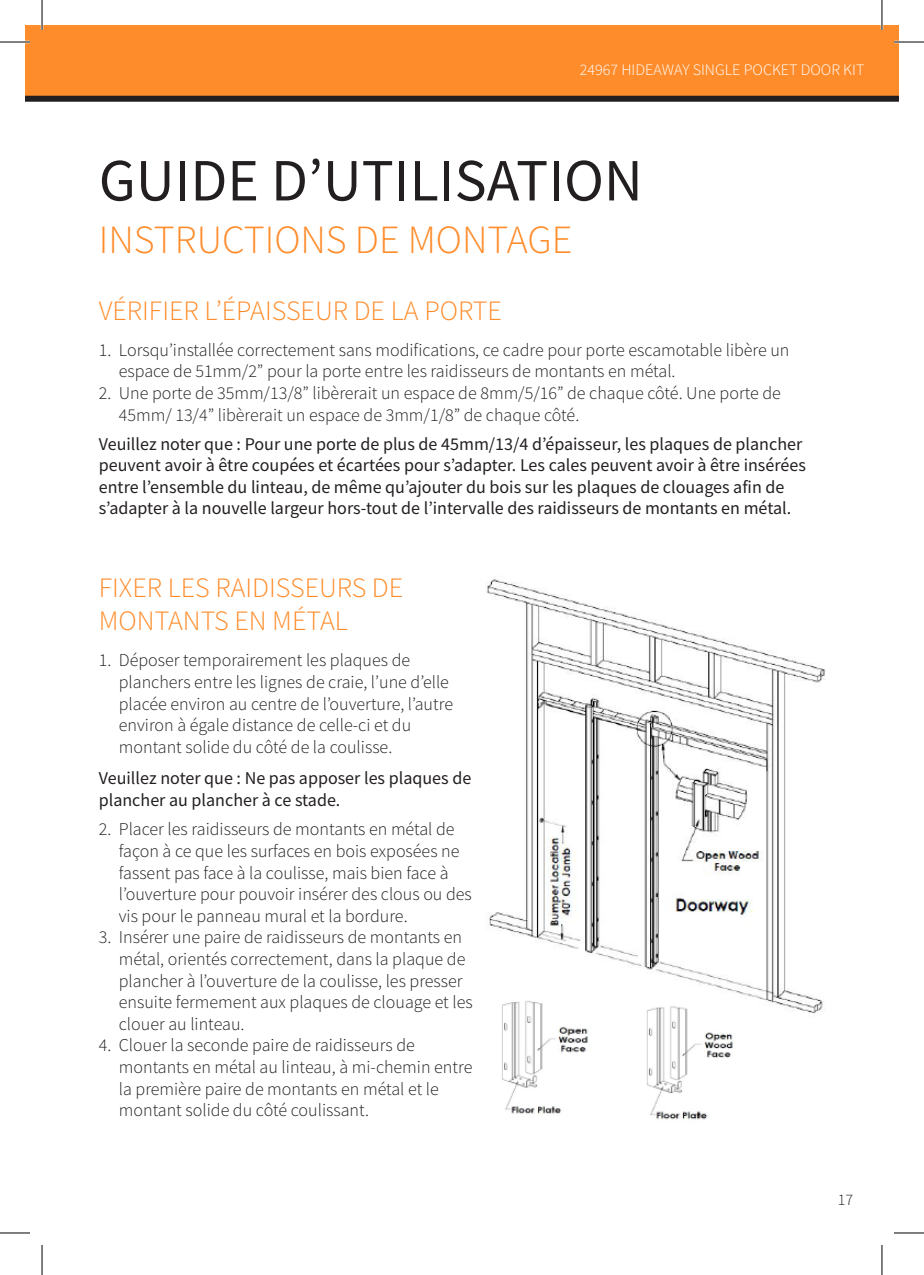
<style>
.page{position:relative;width:924px;height:1275px;background:#fff}
.page>*{position:absolute;margin:0;border:0;box-sizing:border-box;transform-origin:0 0}
.t1{font:60px "Source Sans Pro";color:#231f20}
.t2{font:300 40px "Source Sans Pro";color:#ff8c2b}
.t3{font:300 28px "Source Sans Pro";color:#ff8c2b}
.t4{font:300 18px/21.6px "Source Sans Pro";color:#231f20}
.Body_Text{font:18px/21.6px "Source Sans Pro";color:#231f20}
.t5{font:300 16px "Source Sans Pro";color:#fff}
.t6{font:300 16px "Source Sans Pro";color:#231f20}
</style>
<div class="page">
<div style="left:25px;top:25px;width:873px;height:74px;background:#ff8c2b"></div>
<div style="left:25px;top:96px;width:873px;height:6px;background:#231f20"></div>
<img style="left:487px;top:579px;width:337px;height:541px">
<hr style="left:0;top:41px;width:30px;height:2px;background:#fff">
<hr style="left:893px;top:41px;width:30px;height:2px;background:#fff">
<hr style="left:41px;top:0;width:2px;height:30px;background:#fff">
<hr style="left:880px;top:0;width:2px;height:30px;background:#fff">
<hr style="left:0;top:42px;width:30px;height:1px;background:#000">
<hr style="left:893px;top:42px;width:30px;height:1px;background:#000">
<hr style="left:0;top:1232px;width:30px;height:1px;background:#000">
<hr style="left:893px;top:1232px;width:30px;height:1px;background:#000">
<hr style="left:42px;top:0;width:1px;height:30px;background:#000">
<hr style="left:42px;top:1245px;width:1px;height:30px;background:#000">
<hr style="left:881px;top:0;width:1px;height:30px;background:#000">
<hr style="left:881px;top:1245px;width:1px;height:30px;background:#000">
<p class="t5" style="left:579px;top:60px;width:286px">24967 HIDEAWAY SINGLE POCKET DOOR KIT</p>
<p class="t1" style="left:99px;top:142px;width:545px">GUIDE D’UTILISATION</p>
<p class="t2" style="left:99px;top:215px;width:475px">INSTRUCTIONS DE MONTAGE</p>
<p class="t3" style="left:99px;top:293px;width:404px">VÉRIFIER L’ÉPAISSEUR DE LA PORTE</p>
<p class="t4" style="left:119px;top:339px;width:672px;text-indent:-20px">1. Lorsqu’installée correctement sans modifications, ce cadre pour porte escamotable libère un espace de 51mm/2” pour la porte entre les raidisseurs de montants en métal.</p>
<p class="t4" style="left:119px;top:382px;width:663px;text-indent:-20px">2. Une porte de 35mm/13/8” libèrerait un espace de 8mm/5/16” de chaque côté. Une porte de<br>45mm/ 13/4” libèrerait un espace de 3mm/1/8” de chaque côté.</p>
<p class="Body_Text" style="left:99px;top:433px;width:708px">Veuillez noter que : Pour une porte de plus de 45mm/13/4 d’épaisseur, les plaques de plancher peuvent avoir à être coupées et écartées pour s’adapter. Les cales peuvent avoir à être insérées entre l’ensemble du linteau, de même qu’ajouter du bois sur les plaques de clouages afin de s’adapter à la nouvelle largeur hors-tout de l’intervalle des raidisseurs de montants en métal.</p>
<p class="t3" style="left:99px;top:570px;width:306px">FIXER LES RAIDISSEURS DE</p>
<p class="t3" style="left:99px;top:603px;width:250px">MONTANTS EN MÉTAL</p>
<p class="t4" style="left:119px;top:649px;width:335px;text-indent:-20px">1. Déposer temporairement les plaques de planchers entre les lignes de craie, l’une d’elle placée environ au centre de l’ouverture, l’autre environ à égale distance de celle-ci et du montant solide du côté de la coulisse.</p>
<p class="Body_Text" style="left:99px;top:767px;width:374px">Veuillez noter que : Ne pas apposer les plaques de plancher au plancher à ce stade.</p>
<p class="t4" style="left:119px;top:818px;width:354px;text-indent:-20px">2. Placer les raidisseurs de montants en métal de façon à ce que les surfaces en bois exposées ne fassent pas face à la coulisse, mais bien face à l’ouverture pour pouvoir insérer des clous ou des vis pour le panneau mural et la bordure.</p>
<p class="t4" style="left:119px;top:926px;width:355px;text-indent:-20px">3. Insérer une paire de raidisseurs de montants en métal, orientés correctement, dans la plaque de plancher à l’ouverture de la coulisse, les presser ensuite fermement aux plaques de clouage et les clouer au linteau.</p>
<p class="t4" style="left:119px;top:1034px;width:355px;text-indent:-20px">4. Clouer la seconde paire de raidisseurs de montants en métal au linteau, à mi-chemin entre la première paire de montants en métal et le montant solide du côté coulissant.</p>
<p class="t6" style="left:837px;top:1189px;width:17px">17</p>
</div>
